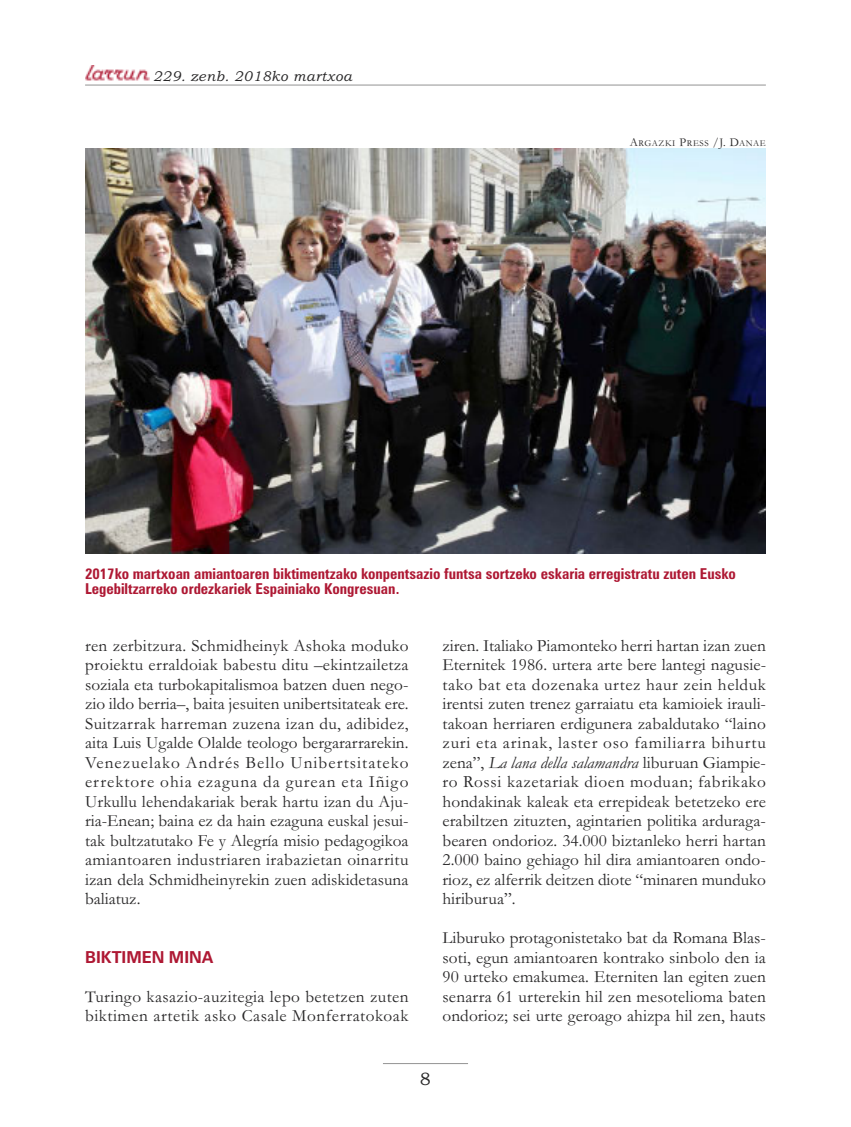
<style>
.page{position:relative;width:851px;height:1127px;background:#fff}
.page>*{position:absolute;margin:0;border:0;box-sizing:border-box;transform-origin:0 0}
.t1{font:18px "Bookman Old Style";color:#272627}
.t2{font:17.25px/19.5px "Garamond";letter-spacing:.005em;color:#272627;text-align:justify}
.t3{font:17.25px/19.5px "Garamond";letter-spacing:.025em;color:#272627}
.t4{font:700 16.5px "Zurich BT";color:#ae1833}
.t5{font:700 condensed 15px/15px "Zurich BT";color:#ae1833}
.t6{font:italic 14.25px "Bookman Old Style";letter-spacing:.03em;color:#272627}
.t7{font:9px "Garamond";letter-spacing:.06em;color:#272627}
.s1{font-size:12px}
.s2{font-style:italic}
</style>
<div class="page">
<img style="left:85px;top:65px;width:65px;height:16px">
<hr style="left:383px;top:1063px;width:85px;height:1px;background:#939393">
<hr style="left:85px;top:85px;width:680px;height:1px;background:#939393">
<img style="left:85px;top:149px;width:680px;height:404px">
<p class="t6" style="left:153px;top:68px;width:200px">229. zenb. 2018ko martxoa</p>
<p class="t7" style="left:629px;top:140px;width:137px"><span class="s1">A</span>RGAZKI <span class="s1">P</span>RESS <span class="s1">/J. D</span>ANAE</p>
<p class="t5" style="left:85px;top:567px;width:652px">2017ko martxoan amiantoaren biktimentzako konpentsazio funtsa sortzeko eskaria erregistratu zuten Eusko<br>Legebiltzarreko ordezkariek Espainiako Kongresuan.</p>
<p class="t2" style="left:85px;top:637px;width:325px">ren zerbitzura. Schmidheinyk Ashoka moduko proiektu erraldoiak babestu ditu –ekintzailetza soziala eta turbokapitalismoa batzen duen nego&shy;zio ildo berria–, baita jesuiten unibertsitateak ere.<br>Suitzarrak harreman zuzena izan du, adibidez, aita Luis Ugalde Olalde teologo bergararrarekin.<br>Venezuelako Andrés Bello Unibertsitateko errektore ohia ezaguna da gurean eta Iñigo Urkullu lehendakariak berak hartu izan du Aju&shy;ria-Enean; baina ez da hain ezaguna euskal jesui&shy;tak bultzatutako Fe y Alegría misio pedagogikoa amiantoaren industriaren irabazietan oinarritu izan dela Schmidheinyrekin zuen adiskidetasuna baliatuz.</p>
<p class="t4" style="left:85px;top:951px;width:130px">BIKTIMEN MINA</p>
<p class="t3" style="left:85px;top:988px;width:325px">Turingo kasazio-auzitegia lepo betetzen zuten biktimen artetik asko Casale Monferratokoak</p>
<p class="t2" style="left:442px;top:637px;width:325px">ziren. Italiako Piamonteko herri hartan izan zuen Eternitek 1986. urtera arte bere lantegi nagusie&shy;tako bat eta dozenaka urtez haur zein helduk irentsi zuten trenez garraiatu eta kamioiek irauli&shy;takoan herriaren erdigunera zabaldutako “laino zuri eta arinak, laster oso familiarra bihurtu zena”, <span class="s2">La lana della salamandra</span> liburuan Giampie&shy;ro Rossi kazetariak dioen moduan; fabrikako hondakinak kaleak eta errepideak betetzeko ere erabiltzen zituzten, agintarien politika arduraga&shy;bearen ondorioz. 34.000 biztanleko herri hartan 2.000 baino gehiago hil dira amiantoaren ondo&shy;rioz, ez alferrik deitzen diote “minaren munduko hiriburua”.</p>
<p class="t2" style="left:442px;top:930px;width:325px">Liburuko protagonistetako bat da Romana Blas&shy;soti, egun amiantoaren kontrako sinbolo den ia 90 urteko emakumea. Eterniten lan egiten zuen senarra 61 urterekin hil zen mesotelioma baten ondorioz; sei urte geroago ahizpa hil zen, hauts</p>
<p class="t1" style="left:420px;top:1068px;width:13px">8</p>
</div>
